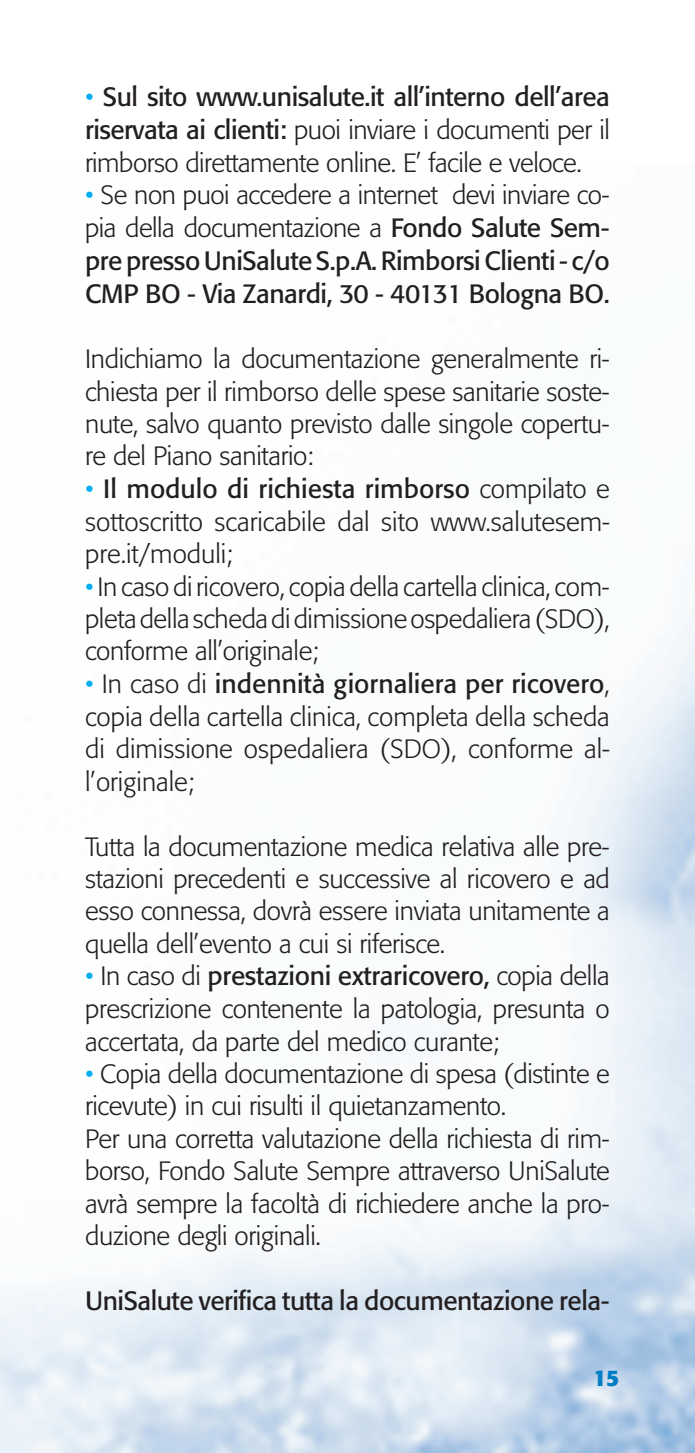
<style>
.page{position:relative;width:695px;height:1453px;background:#fff}
.page>*{position:absolute;margin:0;border:0;box-sizing:border-box;transform-origin:0 0}
.t1{font:300 26.25px/32.5px "Formata";letter-spacing:-.01em;color:#231f20;text-align:justify}
.t2{font:26.25px/32.8px "Formata";letter-spacing:-.015em;color:#231f20;text-align:justify}
.t3{font:700 22.5px "Formata";color:#007ec5}
.s1{color:#00aeef}
.s2{font-weight:400}
.s3{font-weight:300;color:#00aeef}
.s4{font-weight:300}
</style>
<div class="page">
<p class="t1" style="left:85px;top:82px;width:526px"><span class="s1">•</span> <span class="s2">Sul sito www.unisalute.it all’interno dell’area riservata ai clienti:</span> puoi inviare i documenti per il rimborso direttamente online. E’ facile e veloce.</p>
<p class="t2" style="left:85px;top:181px;width:526px"><span class="s3">•</span> <span class="s4">Se non puoi accedere a internet devi inviare co&shy;pia della documentazione a</span> Fondo Salute Sem&shy;pre presso UniSalute S.p.A. Rimborsi Clienti - c/o CMP BO - Via Zanardi, 30 - 40131 Bologna BO.</p>
<p class="t1" style="left:85px;top:344px;width:526px">Indichiamo la documentazione generalmente ri&shy;chiesta per il rimborso delle spese sanitarie soste&shy;nute, salvo quanto previsto dalle singole copertu&shy;re del Piano sanitario:</p>
<p class="t1" style="left:85px;top:474px;width:526px"><span class="s1">•</span> <span class="s2">Il modulo di richiesta rimborso</span> compilato e sottoscritto scaricabile dal sito www.salutesem&shy;pre.it/moduli;</p>
<p class="t1" style="left:85px;top:572px;width:526px"><span class="s1">•</span>In caso di ricovero, copia della cartella clinica, com&shy;pleta della scheda di dimissione ospedaliera (SDO), conforme all’originale;</p>
<p class="t1" style="left:85px;top:669px;width:526px"><span class="s1">•</span> In caso di <span class="s2">indennità giornaliera per ricovero</span>, copia della cartella clinica, completa della scheda di dimissione ospedaliera (SDO), conforme al&shy;l’originale;</p>
<p class="t1" style="left:85px;top:832px;width:526px">Tutta la documentazione medica relativa alle pre&shy;stazioni precedenti e successive al ricovero e ad esso connessa, dovrà essere inviata unitamente a quella dell’evento a cui si riferisce.</p>
<p class="t1" style="left:85px;top:961px;width:526px"><span class="s1">•</span> In caso di <span class="s2">prestazioni extraricovero,</span> copia della prescrizione contenente la patologia, presunta o accertata, da parte del medico curante;</p>
<p class="t1" style="left:85px;top:1059px;width:526px;text-align:left"><span class="s1">•</span> Copia della documentazione di spesa (distinte e ricevute) in cui risulti il quietanzamento.<br>Per una corretta valutazione della richiesta di rim&shy;borso, Fondo Salute Sempre attraverso UniSalute avrà sempre la facoltà di richiedere anche la pro&shy;duzione degli originali.</p>
<p class="t2" style="left:85px;top:1286px;width:525px">UniSalute verifica tutta la documentazione rela-</p>
<p class="t3" style="left:593px;top:1368px;width:27px">15</p>
</div>
